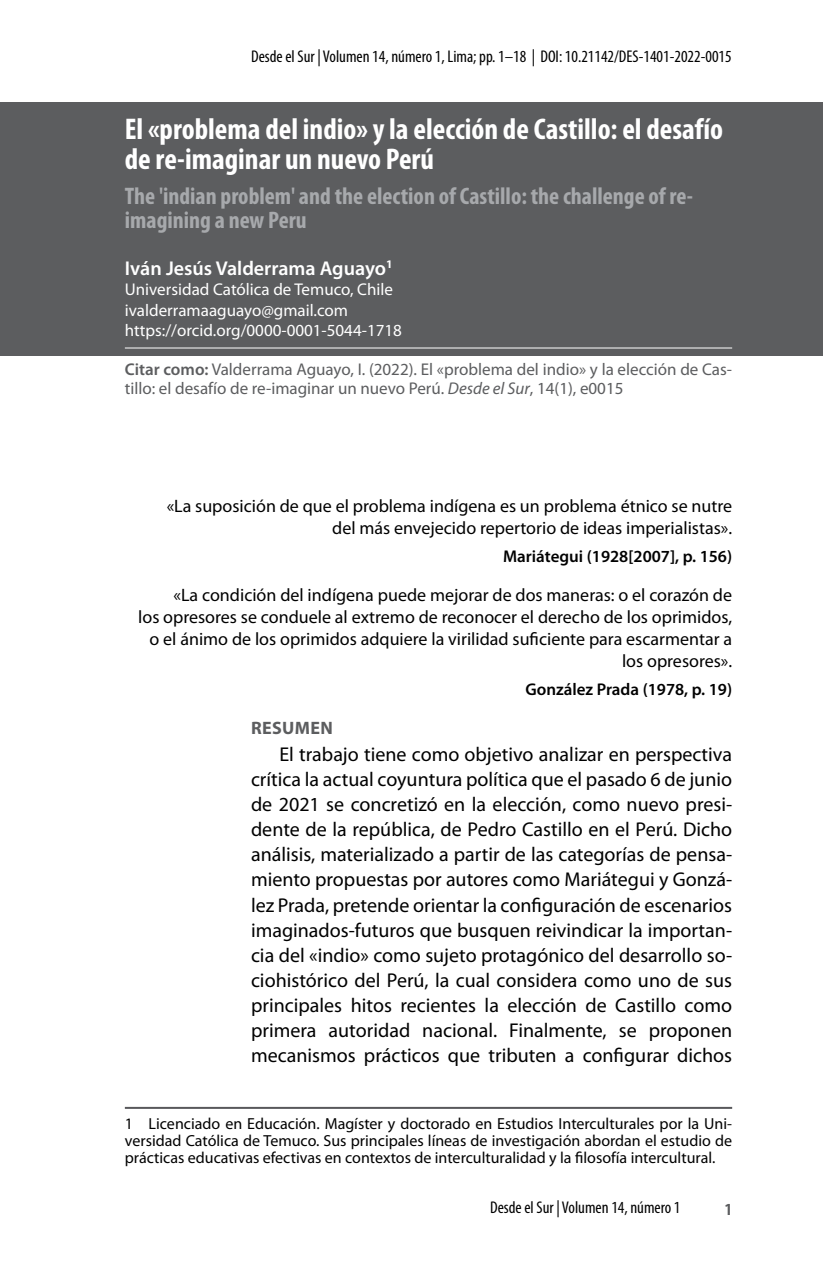
<style>
.page{position:relative;width:823px;height:1265px;background:#fff}
.page>*{position:absolute;margin:0;border:0;box-sizing:border-box;transform-origin:0 0}
.t1{font:700 condensed 30px/30px "Myriad Pro";color:#fff}
.t2{font:700 condensed 24px/24px "Myriad Pro";color:#a7a9ac}
.t3{font:20px/25px "Myriad Pro";color:#000;text-align:justify}
.t4{font:600 20px "Myriad Pro";color:#fff}
.t5{font:18px/22px "Myriad Pro";color:#000;text-align:right}
.t6{font:700 18px "Myriad Pro";letter-spacing:.02em;color:#5c5d5f}
.t7{font:17px/19px "Myriad Pro";color:#5c5d5f}
.t8{font:condensed 17px "Myriad Pro";color:#000}
.t9{font:17px/20.4px "Myriad Pro";color:#fff}
.t10{font:600 17px "Myriad Pro";color:#000}
.t11{font:700 condensed 17px "Myriad Pro";color:#5c5d5f}
.t12{font:16px/17px "Myriad Pro";color:#000;text-align:justify}
.s1{font-weight:600}
.s2{font-style:italic}
</style>
<div class="page">
<div style="left:0;top:102px;width:822px;height:253px;background:#5c5d5f"></div>
<hr style="left:125px;top:347px;width:606px;height:1px;background:#fff">
<hr style="left:125px;top:1106px;width:606px;height:2px;background:#58585b">
<p class="t8" style="left:251px;top:46px;width:482px">Desde el Sur | Volumen 14, número 1, Lima; pp. 1–18 | DOI: 10.21142/DES-1401-2022-0015</p>
<h1 class="t1" style="left:125px;top:113px;width:599px">El «problema del indio» y la elección de Castillo: el desafío de re-imaginar un nuevo Perú</h1>
<p class="t2" style="left:125px;top:184px;width:569px">The 'indian problem' and the election of Castillo: the challenge of re&shy;imagining a new Peru</p>
<p class="t4" style="left:125px;top:255px;width:269px">Iván Jesús Valderrama Aguayo<sup>1</sup></p>
<p class="t9" style="left:125px;top:279px;width:278px">Universidad Católica de Temuco, Chile ivalderramaaguayo@gmail.com https://orcid.org/0000-0001-5044-1718</p>
<p class="t7" style="left:125px;top:359px;width:608px"><span class="s1">Citar como:</span> Valderrama Aguayo, I. (2022). El «problema del indio» y la elección de Cas&shy;tillo: el desafío de re-imaginar un nuevo Perú. <span class="s2">Desde el Sur</span>, 14(1), e0015</p>
<p class="t5" style="left:167px;top:495px;width:566px">«La suposición de que el problema indígena es un problema étnico se nutre del más envejecido repertorio de ideas imperialistas».</p>
<p class="t10" style="left:503px;top:545px;width:230px">Mariátegui (1928[2007], p. 156)</p>
<p class="t5" style="left:138px;top:584px;width:595px">«La condición del indígena puede mejorar de dos maneras: o el corazón de<br>los opresores se conduele al extremo de reconocer el derecho de los oprimidos, o el ánimo de los oprimidos adquiere la virilidad suficiente para escarmentar a los opresores».</p>
<p class="t10" style="left:525px;top:678px;width:208px">González Prada (1978, p. 19)</p>
<p class="t6" style="left:251px;top:715px;width:83px">RESUMEN</p>
<p class="t3" style="left:251px;top:741px;width:482px;text-indent:28px">El trabajo tiene como objetivo analizar en perspectiva crítica la actual coyuntura política que el pasado 6 de junio de 2021 se concretizó en la elección, como nuevo presi&shy;dente de la república, de Pedro Castillo en el Perú. Dicho análisis, materializado a partir de las categorías de pensa&shy;miento propuestas por autores como Mariátegui y Gonzá&shy;lez Prada, pretende orientar la configuración de escenarios imaginados-futuros que busquen reivindicar la importan&shy;cia del «indio» como sujeto protagónico del desarrollo so&shy;ciohistórico del Perú, la cual considera como uno de sus principales hitos recientes la elección de Castillo como primera autoridad nacional. Finalmente, se proponen mecanismos prácticos que tributen a configurar dichos</p>
<p class="t12" style="left:125px;top:1114px;width:608px">1 Licenciado en Educación. Magíster y doctorado en Estudios Interculturales por la Uni&shy;versidad Católica de Temuco. Sus principales líneas de investigación abordan el estudio de prácticas educativas efectivas en contextos de interculturalidad y la filosofía intercultural.</p>
<p class="t8" style="left:489px;top:1196px;width:192px">Desde el Sur | Volumen 14, número 1</p>
<p class="t11" style="left:724px;top:1198px;width:9px">1</p>
</div>
